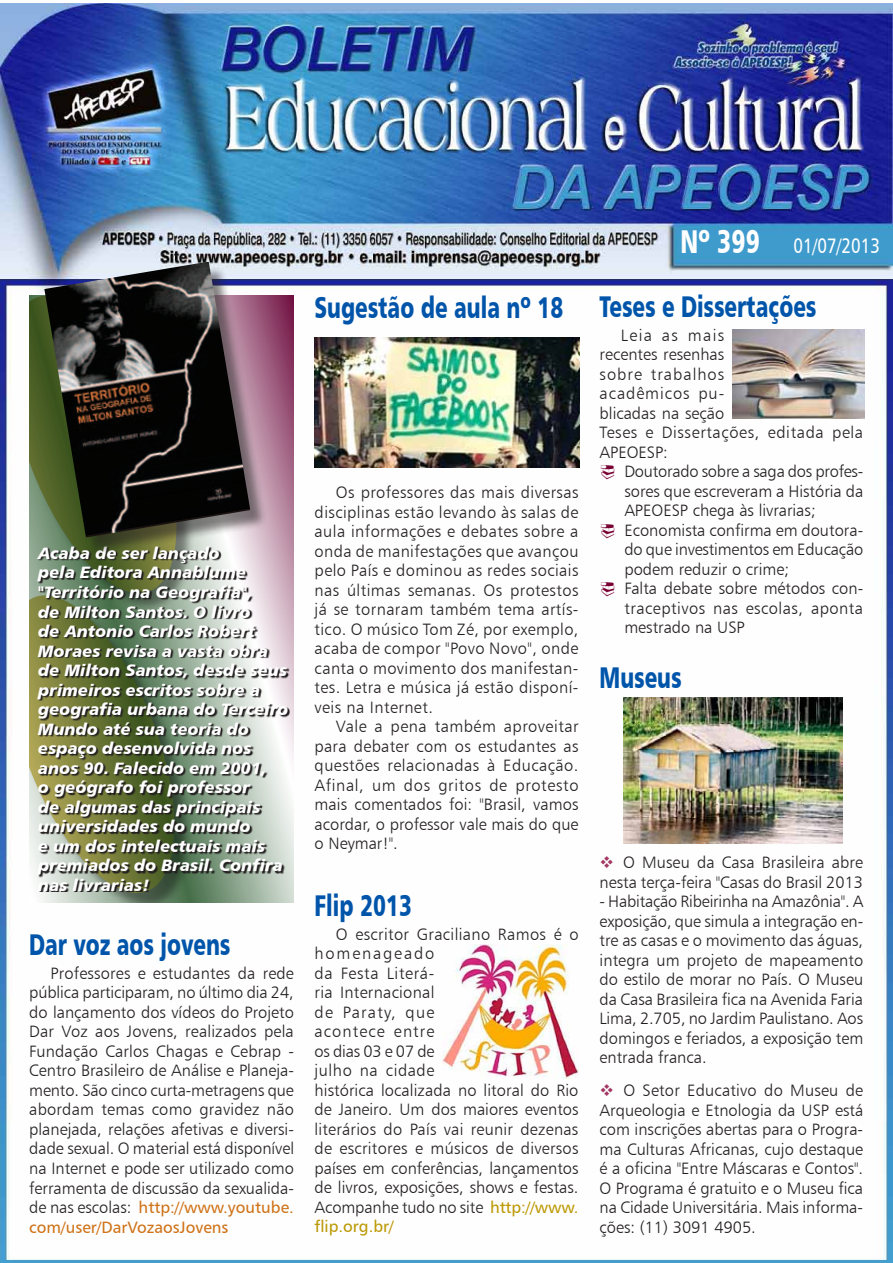
<style>
.page{position:relative;width:893px;height:1263px;background:#fff}
.page>*{position:absolute;margin:0;border:0;box-sizing:border-box;transform-origin:0 0}
.t1{font:30px "Humanist 777 BT Black B";color:#05a;scale:.7 1}
.t2{font:21px "Humanist 777 BT Roman B";color:#fff;scale:.8 1}
.t3{font:16.5px/19.5px "Humanist 777 BT Light B";color:#231f20;text-align:justify}
.t4{font:16.5px/19.5px "Humanist 777 BT Black Italic B";color:#fff}
.t5{font:16.5px/19.5px "Humanist 777 BT Light B";letter-spacing:.04em;color:#231f20}
.t6{font:16.5px/19.5px "Humanist 777 BT Roman B";color:#cf7318}
.t7{font:16.5px "Humanist 777 BT Roman B";color:#bc9905}
.s1{font-family:"Humanist 777 BT Light B";color:#231f20}
.s2{font-family:"Humanist 777 BT Roman B";color:#bc9905}
.s3{font-family:"Humanist 777 BT Black B";font-size:33px}
.s4{color:#780032}
.s5{color:#a23763}
</style>
<div class="page">
<img style="left:0;top:3px;width:893px;height:1260px">
<img style="left:315px;top:338px;width:264px;height:129px">
<img style="left:443px;top:944px;width:135px;height:134px">
<img style="left:623px;top:697px;width:220px;height:147px">
<img style="left:733px;top:330px;width:132px;height:88px">
<svg style="left:193px;top:296px;width:100px;height:606px;background:#a77a90"></svg>
<svg style="left:30px;top:296px;width:17px;height:288px;background:#5d7344"></svg>
<svg style="left:30px;top:584px;width:154px;height:318px;background:#acb28f"></svg>
<svg style="left:38px;top:547px;width:252px;height:345px;background:#7a836b"></svg>
<div style="left:47px;top:264px;width:222px;height:291px;background:#231f20;opacity:.55"></div>
<img style="left:44px;top:262px;width:206px;height:275px">
<h1 class="t1" style="left:315px;top:289px;width:357px">Sugestão de aula nº 18</h1>
<p class="t4" style="left:38px;top:543px;width:252px">Acaba de ser lançado<br>pela Editora Annablume "Território na Geografia",<br>de Milton Santos. O livro<br>de Antonio Carlos Robert<br>Moraes revisa a vasta obra de Milton Santos, desde seus primeiros escritos sobre a geografia urbana do Terceiro<br>Mundo até sua teoria do espaço desenvolvida nos anos 90. Falecido em 2001,<br>o geógrafo foi professor<br>de algumas das principais universidades do mundo<br>e um dos intelectuais mais premiados do Brasil. Confira nas livrarias!</p>
<h1 class="t1" style="left:29px;top:925px;width:289px">Dar voz aos jovens</h1>
<p class="t3" style="left:29px;top:963px;width:266px;text-indent:21px">Professores e estudantes da rede pública participaram, no último dia 24, do lançamento dos vídeos do Projeto Dar Voz aos Jovens, realizados pela Fundação Carlos Chagas e Cebrap - Centro Brasileiro de Análise e Planeja&shy;mento. São cinco curta-metragens que abordam temas como gravidez não planejada, relações afetivas e diversi&shy;dade sexual. O material está disponível na Internet e pode ser utilizado como ferramenta de discussão da sexualida-</p>
<p class="t6" style="left:29px;top:1197px;width:266px"><span class="s1">de nas escolas:</span> http://www.youtube. com/user/DarVozaosJovens</p>
<p class="t3" style="left:315px;top:482px;width:265px;text-indent:21px">Os professores das mais diversas disciplinas estão levando às salas de aula informações e debates sobre a onda de manifestações que avançou pelo País e dominou as redes sociais nas últimas semanas. Os protestos já se tornaram também tema artís&shy;tico. O músico Tom Zé, por exemplo, acaba de compor "Povo Novo", onde canta o movimento dos manifestan&shy;tes. Letra e música já estão disponí&shy;veis na Internet.</p>
<p class="t3" style="left:315px;top:716px;width:265px;text-indent:21px">Vale a pena também aproveitar para debater com os estudantes as questões relacionadas à Educação.<br>Afinal, um dos gritos de protesto mais comentados foi: "Brasil, vamos acordar, o professor vale mais do que o Neymar!".</p>
<h1 class="t1" style="left:315px;top:886px;width:141px">Flip 2013</h1>
<p class="t3" style="left:315px;top:924px;width:265px;text-align:left;text-indent:21px">O escritor Graciliano Ramos é o homenageado<br>da Festa Literá-<br>ria Internacional<br>de Paraty, que<br>acontece entre<br>os dias 03 e 07 de<br>julho na cidade<br>histórica localizada no litoral do Rio de Janeiro. Um dos maiores eventos literários do País vai reunir dezenas de escritores e músicos de diversos países em conferências, lançamentos de livros, exposições, shows e festas.<br>Acompanhe tudo no site <span class="s2">http://www.</span></p>
<p class="t7" style="left:315px;top:1216px;width:81px">flip.org.br/</p>
<p class="t2" style="left:680px;top:233px;width:251px"><span class="s3">Nº 399</span> 01/07/2013</p>
<h1 class="t1" style="left:600px;top:287px;width:311px">Teses e Dissertações</h1>
<p class="t5" style="left:600px;top:325px;width:265px;text-indent:21px">Leia as mais<br>recentes resenhas<br>sobre trabalhos<br>acadêmicos pu-<br>blicadas na seção<br>Teses e Dissertações, editada pela<br>APEOESP:</p>
<p class="t3" style="left:624px;top:461px;width:240px;text-indent:-25px"><span class="s4">◻</span> Doutorado sobre a saga dos profes&shy;sores que escreveram a História da APEOESP chega às livrarias;</p>
<p class="t3" style="left:624px;top:520px;width:240px;text-indent:-25px"><span class="s4">◻</span> Economista confirma em doutora&shy;do que investimentos em Educação podem reduzir o crime;</p>
<p class="t3" style="left:624px;top:578px;width:240px;text-indent:-25px"><span class="s4">◻</span> Falta debate sobre métodos con&shy;traceptivos nas escolas, aponta mestrado na USP</p>
<h1 class="t1" style="left:600px;top:658px;width:119px">Museus</h1>
<p class="t3" style="left:600px;top:852px;width:265px"><span class="s5">❖</span> O Museu da Casa Brasileira abre nesta terça-feira "Casas do Brasil 2013</p>
<p class="t3" style="left:600px;top:891px;width:265px">- Habitação Ribeirinha na Amazônia". A exposição, que simula a integração en&shy;tre as casas e o movimento das águas, integra um projeto de mapeamento do estilo de morar no País. O Museu da Casa Brasileira fica na Avenida Faria Lima, 2.705, no Jardim Paulistano. Aos domingos e feriados, a exposição tem entrada franca.</p>
<p class="t3" style="left:600px;top:1080px;width:265px"><span class="s5">❖</span> O Setor Educativo do Museu de Arqueologia e Etnologia da USP está com inscrições abertas para o Progra&shy;ma Culturas Africanas, cujo destaque é a oficina "Entre Máscaras e Contos".<br>O Programa é gratuito e o Museu fica na Cidade Universitária. Mais informa&shy;ções: (11) 3091 4905.</p>
</div>
